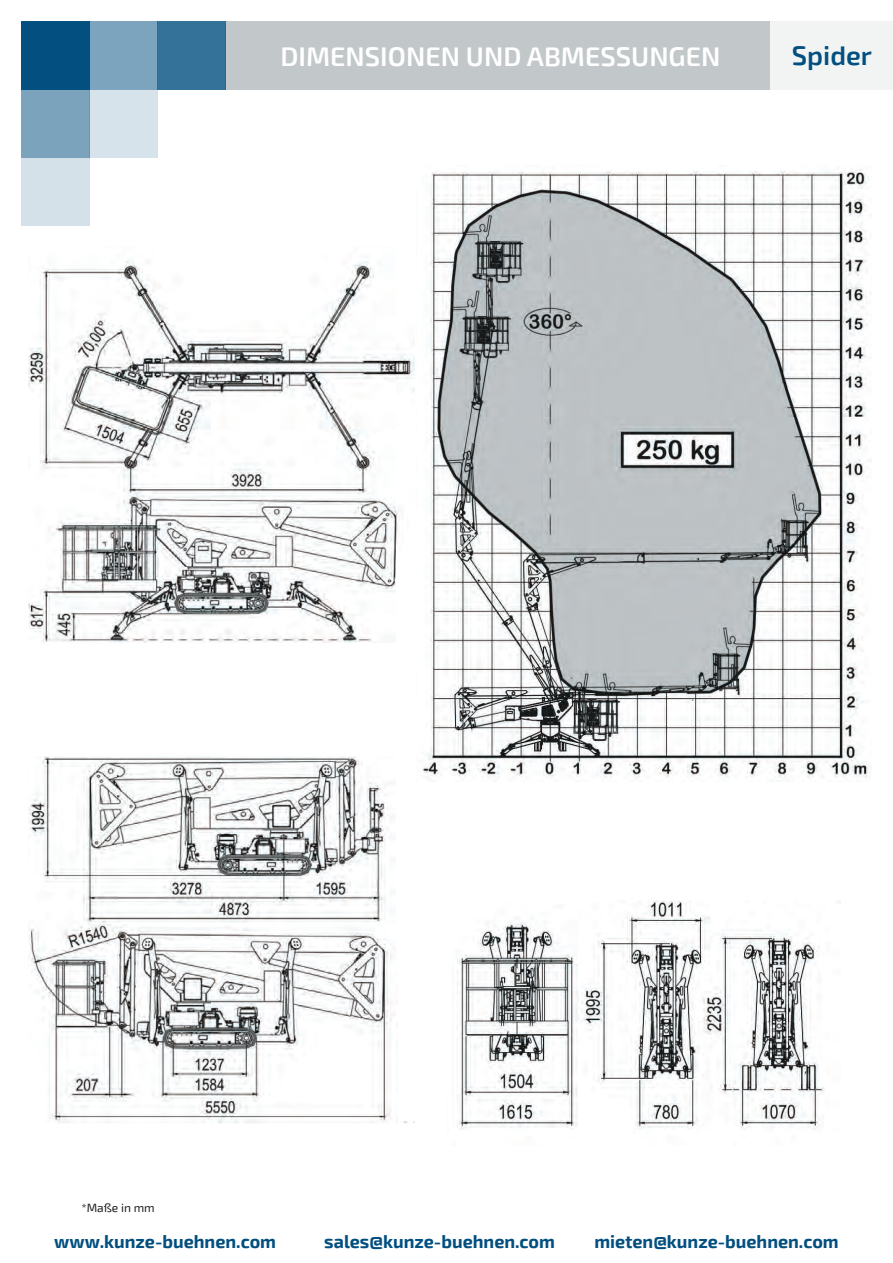
<style>
.page{position:relative;width:893px;height:1263px;background:#fff}
.page>*{position:absolute;margin:0;border:0;box-sizing:border-box;transform-origin:0 0}
.t1{font:600 27px "Exo 2";color:#fff}
.t2{font:600 27px "Exo 2";color:#024f80}
.t3{font:700 18px "Exo 2";color:#024f80}
.t4{font:12px "Exo 2";color:#231f20}
</style>
<div class="page">
<div style="left:225px;top:21px;width:668px;height:68px;background:#c2c7c9"></div>
<div style="left:89px;top:21px;width:68px;height:136px;background:#d7e3eb"></div>
<div style="left:21px;top:21px;width:68px;height:204px;background:#d4e1e9"></div>
<div style="left:21px;top:89px;width:68px;height:68px;background:#7ba3bc"></div>
<svg style="left:89px;top:21px;width:136px;height:68px;background:#5789aa"></svg>
<div style="left:21px;top:21px;width:68px;height:68px;background:#024f80"></div>
<img style="left:457px;top:900px;width:384px;height:230px">
<img style="left:423px;top:169px;width:448px;height:610px">
<img style="left:29px;top:756px;width:385px;height:368px">
<div style="left:399px;top:921px;width:36px;height:199px;background:#fff"></div>
<img style="left:29px;top:259px;width:385px;height:383px">
<div style="left:770px;top:21px;width:123px;height:68px;background:#f1f4f3"></div>
<h1 class="t1" style="left:280px;top:38px;width:441px">DIMENSIONEN UND ABMESSUNGEN</h1>
<h1 class="t2" style="left:792px;top:38px;width:82px">Spider</h1>
<p class="t4" style="left:81px;top:1199px;width:75px">*Maße in mm</p>
<p class="t3" style="left:54px;top:1230px;width:223px">www.kunze-buehnen.com</p>
<p class="t3" style="left:324px;top:1230px;width:232px">sales@kunze-buehnen.com</p>
<p class="t3" style="left:594px;top:1230px;width:246px">mieten@kunze-buehnen.com</p>
</div>
